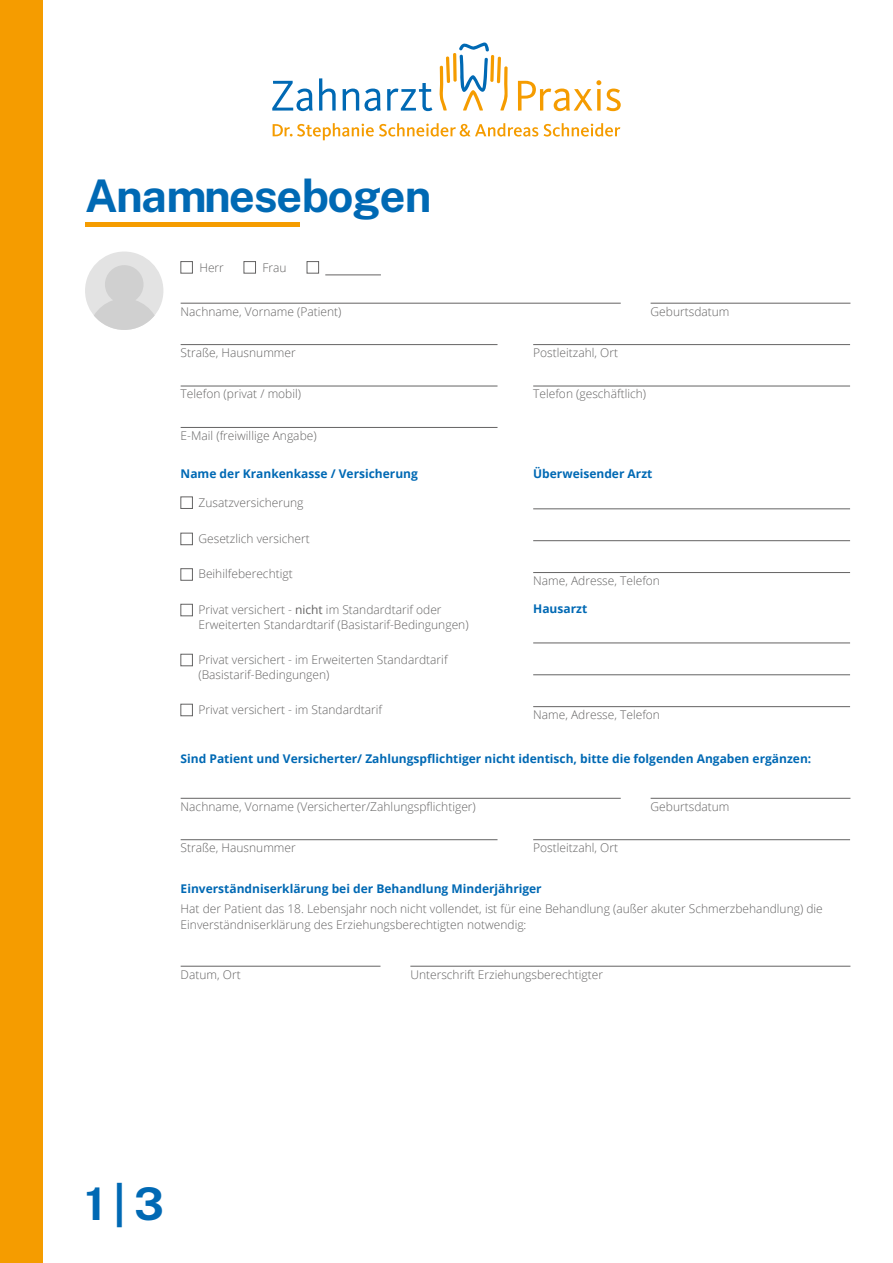
<style>
.page{position:relative;width:893px;height:1263px;background:#fff}
.page>*{position:absolute;margin:0;border:0;box-sizing:border-box;transform-origin:0 0}
.t1{font:100 45px "Public Sans";letter-spacing:-.025em;color:#0069b4}
.t2{font:300 12px/14.4px "Open Sans";color:#646363}
.t3{font:700 12px "Open Sans";color:#0069b4}
.s1{font-weight:400}
</style>
<div class="page">
<svg style="left:439px;top:42px;width:69px;height:69px"></svg>
<svg style="left:319px;top:78px;width:17px;height:33px"></svg>
<svg style="left:387px;top:83px;width:45px;height:28px"></svg>
<svg style="left:272px;top:81px;width:41px;height:30px"></svg>
<svg style="left:343px;top:89px;width:38px;height:22px"></svg>
<svg style="left:518px;top:80px;width:103px;height:31px"></svg>
<svg style="left:273px;top:123px;width:347px;height:17px"></svg>
<div style="left:0;top:0;width:43px;height:1263px;background:#f59c00"></div>
<hr style="left:85px;top:222px;width:215px;height:4px;background:#f59c00">
<div style="left:85px;top:252px;width:78px;height:78px;background:#e3e3e3;border-radius:50%"></div>
<svg style="left:94px;top:265px;width:61px;height:65px"></svg>
<hr style="left:181px;top:303px;width:440px;height:1px;background:#646363">
<hr style="left:181px;top:798px;width:440px;height:1px;background:#646363">
<hr style="left:410px;top:966px;width:440px;height:1px;background:#646363">
<hr style="left:181px;top:344px;width:316px;height:1px;background:#646363">
<hr style="left:181px;top:839px;width:316px;height:1px;background:#646363">
<hr style="left:533px;top:509px;width:317px;height:1px;background:#646363">
<hr style="left:533px;top:643px;width:317px;height:1px;background:#646363">
<hr style="left:181px;top:386px;width:316px;height:1px;background:#646363">
<hr style="left:533px;top:540px;width:317px;height:1px;background:#646363">
<hr style="left:533px;top:674px;width:317px;height:1px;background:#646363">
<hr style="left:181px;top:427px;width:316px;height:1px;background:#646363">
<hr style="left:533px;top:572px;width:317px;height:1px;background:#646363">
<hr style="left:533px;top:706px;width:317px;height:1px;background:#646363">
<hr style="left:533px;top:344px;width:317px;height:1px;background:#646363">
<hr style="left:533px;top:839px;width:317px;height:1px;background:#646363">
<hr style="left:533px;top:386px;width:317px;height:1px;background:#646363">
<hr style="left:325px;top:275px;width:56px;height:1px;background:#646363">
<hr style="left:651px;top:303px;width:199px;height:1px;background:#646363">
<hr style="left:651px;top:798px;width:199px;height:1px;background:#646363">
<hr style="left:181px;top:966px;width:199px;height:1px;background:#646363">
<div style="left:181px;top:261px;width:12px;height:12px;border:1px solid #646363"></div>
<div style="left:181px;top:497px;width:12px;height:12px;border:1px solid #646363"></div>
<div style="left:181px;top:533px;width:12px;height:12px;border:1px solid #646363"></div>
<div style="left:181px;top:568px;width:12px;height:12px;border:1px solid #646363"></div>
<div style="left:181px;top:604px;width:12px;height:12px;border:1px solid #646363"></div>
<div style="left:181px;top:654px;width:12px;height:12px;border:1px solid #646363"></div>
<div style="left:181px;top:704px;width:12px;height:12px;border:1px solid #646363"></div>
<div style="left:244px;top:261px;width:12px;height:12px;border:1px solid #646363"></div>
<div style="left:307px;top:261px;width:12px;height:12px;border:1px solid #646363"></div>
<h1 class="t1" style="left:85px;top:163px;width:348px">Anamnesebogen</h1>
<p class="t2" style="left:199px;top:260px;width:26px">Herr</p>
<p class="t2" style="left:262px;top:260px;width:26px">Frau</p>
<p class="t2" style="left:181px;top:304px;width:162px">Nachname, Vorname (Patient)</p>
<p class="t2" style="left:181px;top:345px;width:117px">Straße, Hausnummer</p>
<p class="t2" style="left:181px;top:386px;width:122px">Telefon (privat / mobil)</p>
<p class="t2" style="left:181px;top:428px;width:137px">E-Mail (freiwillige Angabe)</p>
<p class="t3" style="left:181px;top:465px;width:239px">Name der Krankenkasse / Versicherung</p>
<p class="t2" style="left:198px;top:495px;width:107px">Zusatzversicherung</p>
<p class="t2" style="left:198px;top:531px;width:113px">Gesetzlich versichert</p>
<p class="t2" style="left:198px;top:566px;width:96px">Beihilfeberechtigt</p>
<p class="t2" style="left:198px;top:602px;width:272px">Privat versichert - <span class="s1">nicht</span> im Standardtarif oder<br>Erweiterten Standardtarif (Basistarif-Bedingungen)</p>
<p class="t2" style="left:198px;top:652px;width:251px">Privat versichert - im Erweiterten Standardtarif (Basistarif-Bedingungen)</p>
<p class="t2" style="left:198px;top:702px;width:185px">Privat versichert - im Standardtarif</p>
<p class="t2" style="left:533px;top:345px;width:86px">Postleitzahl, Ort</p>
<p class="t2" style="left:651px;top:304px;width:80px">Geburtsdatum</p>
<p class="t2" style="left:533px;top:386px;width:114px">Telefon (geschäftlich)</p>
<p class="t3" style="left:533px;top:465px;width:121px">Überweisender Arzt</p>
<p class="t2" style="left:533px;top:573px;width:128px">Name, Adresse, Telefon</p>
<p class="t3" style="left:533px;top:601px;width:56px">Hausarzt</p>
<p class="t2" style="left:533px;top:707px;width:128px">Name, Adresse, Telefon</p>
<p class="t3" style="left:181px;top:750px;width:632px">Sind Patient und Versicherter/ Zahlungspflichtiger nicht identisch, bitte die folgenden Angaben ergänzen:</p>
<p class="t2" style="left:181px;top:799px;width:297px">Nachname, Vorname (Versicherter/Zahlungspflichtiger)</p>
<p class="t2" style="left:181px;top:840px;width:117px">Straße, Hausnummer</p>
<p class="t2" style="left:533px;top:840px;width:86px">Postleitzahl, Ort</p>
<p class="t3" style="left:181px;top:880px;width:363px">Einverständniserklärung bei der Behandlung Minderjähriger</p>
<p class="t2" style="left:651px;top:799px;width:80px">Geburtsdatum</p>
<p class="t2" style="left:181px;top:900px;width:644px;line-height:16.5px">Hat der Patient das 18. Lebensjahr noch nicht vollendet, ist für eine Behandlung (außer akuter Schmerzbehandlung) die<br>Einverständniserklärung des Erziehungsberechtigten notwendig:</p>
<p class="t2" style="left:181px;top:967px;width:62px">Datum, Ort</p>
<h1 class="t1" style="left:85px;top:1171px;width:81px">1 | 3</h1>
<p class="t2" style="left:410px;top:967px;width:194px">Unterschrift Erziehungsberechtigter</p>
</div>
